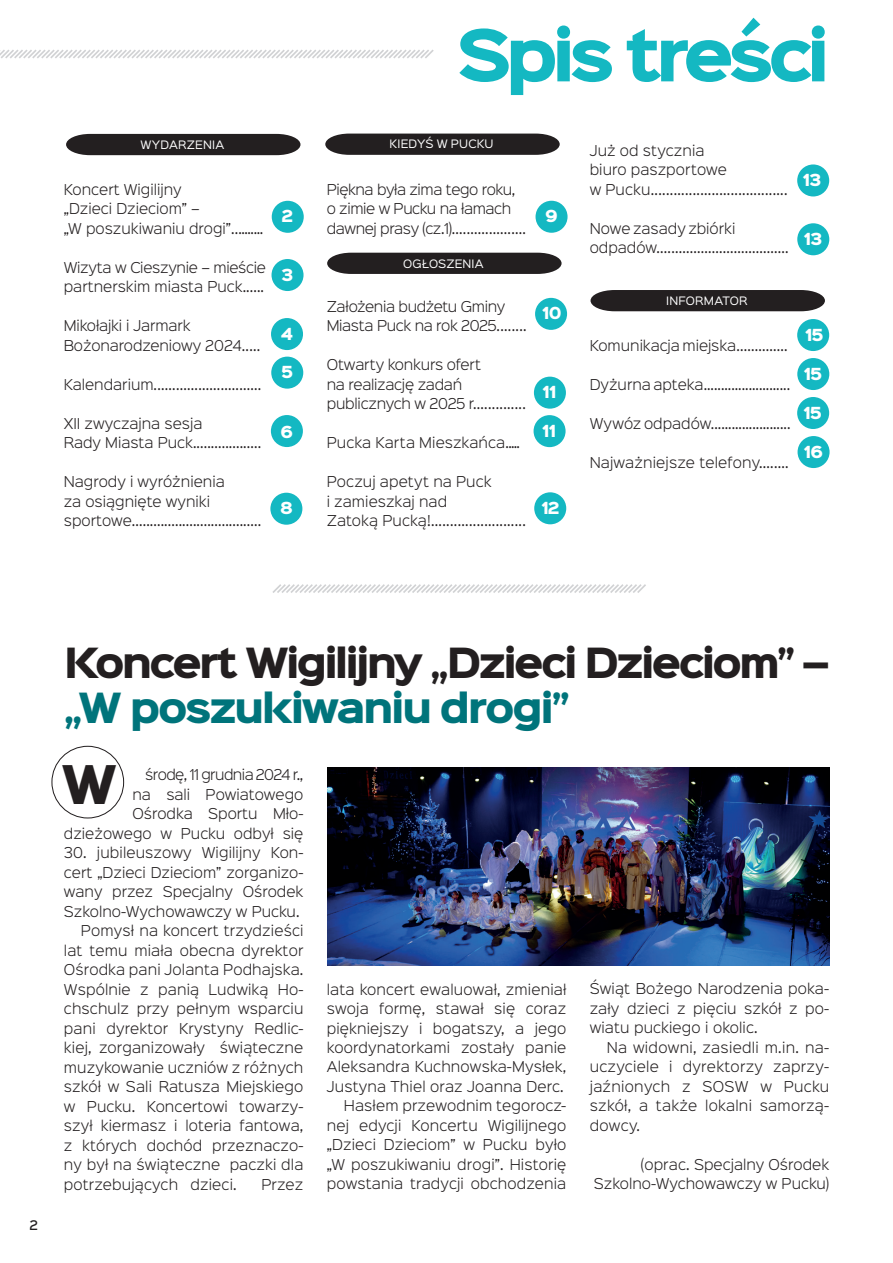
<style>
.page{position:relative;width:893px;height:1263px;background:#fff}
.page>*{position:absolute;margin:0;border:0;box-sizing:border-box;transform-origin:0 0}
.t1{font:900 64.5px "Sinkin Sans 800";letter-spacing:-.09em;color:#14b8c2}
.t2{font:900 48px "Sinkin Sans 800";color:#231f20}
.t3{font:900 37.5px "Sinkin Sans 800";letter-spacing:-.065em;color:#231f20}
.t4{font:900 37.5px "Sinkin Sans 800";letter-spacing:-.055em;color:#00747b}
.t5{font:900 15px "Sinkin Sans 800";letter-spacing:-.075em;color:#fff}
.t6{font:300 13.5px/19.5px "Sinkin Sans 300";letter-spacing:.01em;color:#231f20}
.t7{font:300 13.5px/19.5px "Sinkin Sans 300";letter-spacing:-.03em;color:#231f20}
.t8{font:300 13.5px/19.5px "Sinkin Sans 300";letter-spacing:-.015em;color:#231f20}
.t9{font:300 13.5px/19.5px "Sinkin Sans 300";letter-spacing:-.02em;color:#231f20}
.t10{font:300 13.5px/19.5px "Sinkin Sans 300";letter-spacing:-.025em;color:#231f20}
.t11{font:300 13.5px/19.5px "Sinkin Sans 300";letter-spacing:-.01em;color:#231f20}
.t12{font:500 12px "Sinkin Sans 500";color:#231f20}
.t13{font:10.5px "Sinkin Sans 400";letter-spacing:.015em;color:#fff}
</style>
<div class="page">
<div style="left:66px;top:134px;width:234px;height:21px;background:#231f20"></div>
<svg style="left:272px;top:584px;width:374px;height:9px"></svg>
<svg style="left:0;top:49px;width:434px;height:10px"></svg>
<div style="left:590px;top:290px;width:235px;height:21px;background:#231f20"></div>
<div style="left:272px;top:201px;width:32px;height:32px;background:#14b8c2;border-radius:50%"></div>
<div style="left:271px;top:357px;width:32px;height:32px;background:#14b8c2;border-radius:50%"></div>
<div style="left:534px;top:377px;width:32px;height:32px;background:#14b8c2;border-radius:50%"></div>
<div style="left:797px;top:319px;width:32px;height:32px;background:#14b8c2;border-radius:50%"></div>
<div style="left:797px;top:358px;width:32px;height:32px;background:#14b8c2;border-radius:50%"></div>
<div style="left:797px;top:397px;width:32px;height:32px;background:#14b8c2;border-radius:50%"></div>
<div style="left:535px;top:201px;width:33px;height:32px;background:#14b8c2;border-radius:50%"></div>
<div style="left:535px;top:298px;width:32px;height:32px;background:#14b8c2;border-radius:50%"></div>
<svg style="left:325px;top:134px;width:235px;height:21px;background:#2e2a2b"></svg>
<div style="left:797px;top:164px;width:32px;height:32px;background:#14b8c2;border-radius:50%"></div>
<svg style="left:327px;top:253px;width:235px;height:21px;background:#2d292a"></svg>
<div style="left:271px;top:415px;width:32px;height:32px;background:#14b8c2;border-radius:50%"></div>
<div style="left:797px;top:223px;width:32px;height:32px;background:#14b8c2;border-radius:50%"></div>
<div style="left:271px;top:318px;width:32px;height:32px;background:#14b8c2;border-radius:50%"></div>
<div style="left:797px;top:436px;width:32px;height:32px;background:#14b8c2;border-radius:50%"></div>
<div style="left:270px;top:493px;width:32px;height:32px;background:#14b8c2;border-radius:50%"></div>
<div style="left:534px;top:492px;width:32px;height:32px;background:#14b8c2;border-radius:50%"></div>
<div style="left:51px;top:746px;width:73px;height:72px;border:1px solid #231f20;border-radius:50%"></div>
<img style="left:327px;top:767px;width:502px;height:198px">
<div style="left:272px;top:259px;width:32px;height:32px;background:#14b8c2;border-radius:50%"></div>
<div style="left:534px;top:415px;width:32px;height:32px;background:#14b8c2;border-radius:50%"></div>
<h1 class="t1" style="left:456px;top:21px;width:375px">Spis treści</h1>
<p class="t13" style="left:141px;top:136px;width:85px">WYDARZENIA</p>
<p class="t6" style="left:64px;top:179px;width:201px">Koncert Wigilijny<br>„Dzieci Dzieciom” –<br>„W poszukiwaniu drogi”..........</p>
<p class="t9" style="left:64px;top:257px;width:204px">Wizyta w Cieszynie – mieście partnerskim miasta Puck......</p>
<p class="t11" style="left:64px;top:315px;width:198px">Mikołajki i Jarmark<br>Bożonarodzeniowy 2024.....</p>
<p class="t6" style="left:64px;top:374px;width:199px">Kalendarium.............................</p>
<p class="t6" style="left:64px;top:413px;width:199px">XII zwyczajna sesja<br>Rady Miasta Puck...................</p>
<p class="t6" style="left:64px;top:471px;width:199px">Nagrody i wyróżnienia<br>za osiągnięte wyniki sportowe....................................</p>
<p class="t5" style="left:281px;top:208px;width:13px">2</p>
<p class="t5" style="left:281px;top:267px;width:14px">3</p>
<p class="t13" style="left:390px;top:135px;width:106px">KIEDYŚ W PUCKU</p>
<p class="t7" style="left:327px;top:179px;width:201px">Piękna była zima tego roku, o zimie w Pucku na łamach dawnej prasy (cz.1)....................</p>
<p class="t13" style="left:403px;top:254px;width:82px">OGŁOSZENIA</p>
<p class="t5" style="left:545px;top:208px;width:14px">9</p>
<p class="t10" style="left:327px;top:296px;width:202px">Założenia budżetu Gminy<br>Miasta Puck na rok 2025........</p>
<p class="t8" style="left:327px;top:354px;width:201px">Otwarty konkurs ofert<br>na realizację zadań publicznych w 2025 r..............</p>
<p class="t6" style="left:327px;top:432px;width:195px">Pucka Karta Mieszkańca.....</p>
<p class="t6" style="left:327px;top:471px;width:201px">Poczuj apetyt na Puck<br>i zamieszkaj nad<br>Zatoką Pucką!.........................</p>
<p class="t5" style="left:542px;top:305px;width:21px">10</p>
<p class="t5" style="left:281px;top:326px;width:14px">4</p>
<p class="t5" style="left:281px;top:364px;width:14px">5</p>
<p class="t5" style="left:543px;top:384px;width:16px">11</p>
<p class="t5" style="left:542px;top:423px;width:16px">11</p>
<p class="t5" style="left:281px;top:424px;width:14px">6</p>
<p class="t5" style="left:280px;top:500px;width:14px">8</p>
<p class="t5" style="left:541px;top:500px;width:20px">12</p>
<p class="t6" style="left:590px;top:140px;width:199px">Już od stycznia<br>biuro paszportowe<br>w Pucku....................................</p>
<p class="t6" style="left:590px;top:218px;width:201px">Nowe zasady zbiórki odpadów....................................</p>
<p class="t5" style="left:803px;top:172px;width:20px">13</p>
<p class="t5" style="left:804px;top:231px;width:20px">13</p>
<p class="t13" style="left:666px;top:292px;width:83px">INFORMATOR</p>
<p class="t6" style="left:590px;top:335px;width:199px">Komunikacja miejska..............</p>
<p class="t6" style="left:590px;top:374px;width:202px">Dyżurna apteka.........................</p>
<p class="t6" style="left:590px;top:413px;width:202px">Wywóz odpadów.......................</p>
<p class="t6" style="left:590px;top:452px;width:201px">Najważniejsze telefony........</p>
<p class="t5" style="left:805px;top:327px;width:20px">15</p>
<p class="t5" style="left:804px;top:366px;width:20px">15</p>
<p class="t5" style="left:803px;top:405px;width:20px">15</p>
<p class="t5" style="left:804px;top:444px;width:21px">16</p>
<p class="t12" style="left:29px;top:1215px;width:10px">2</p>
<h3 class="t3" style="left:64px;top:643px;width:766px">Koncert Wigilijny „Dzieci Dzieciom” –</h3>
<h3 class="t4" style="left:64px;top:688px;width:507px">„W poszukiwaniu drogi”</h3>
<h2 class="t2" style="left:61px;top:759px;width:58px">W</h2>
<p class="t6" style="left:64px;top:764px;width:241px;text-align:right">środę, 11 grudnia 2024 r.,<br>na sali Powiatowego<br>Ośrodka Sportu Mło&shy;dzieżowego w Pucku odbył się</p>
<p class="t6" style="left:64px;top:842px;width:241px">30. jubileuszowy Wigilijny Kon-</p>
<p class="t6" style="left:64px;top:861px;width:241px">cert „Dzieci Dzieciom” zorganizo-</p>
<p class="t6" style="left:64px;top:881px;width:241px">wany przez Specjalny Ośrodek</p>
<p class="t6" style="left:64px;top:900px;width:237px">Szkolno-Wychowawczy w Pucku.</p>
<p class="t6" style="left:81px;top:920px;width:224px">Pomysł na koncert trzydzieści</p>
<p class="t6" style="left:64px;top:939px;width:241px">lat temu miała obecna dyrektor</p>
<p class="t6" style="left:64px;top:959px;width:241px">Ośrodka pani Jolanta Podhajska.</p>
<p class="t6" style="left:64px;top:978px;width:241px">Wspólnie z panią Ludwiką Ho-</p>
<p class="t6" style="left:64px;top:998px;width:241px">chschulz przy pełnym wsparciu</p>
<p class="t6" style="left:64px;top:1017px;width:241px">pani dyrektor Krystyny Redlic-</p>
<p class="t6" style="left:64px;top:1037px;width:241px">kiej, zorganizowały świąteczne</p>
<p class="t6" style="left:64px;top:1056px;width:241px">muzykowanie uczniów z różnych</p>
<p class="t6" style="left:64px;top:1076px;width:241px">szkół w Sali Ratusza Miejskiego</p>
<p class="t6" style="left:64px;top:1095px;width:241px">w Pucku. Koncertowi towarzy-</p>
<p class="t6" style="left:64px;top:1115px;width:241px">szył kiermasz i loteria fantowa,</p>
<p class="t6" style="left:64px;top:1134px;width:241px">z których dochód przeznaczo-</p>
<p class="t6" style="left:64px;top:1154px;width:241px">ny był na świąteczne paczki dla</p>
<p class="t6" style="left:64px;top:1173px;width:174px">potrzebujących dzieci.</p>
<p class="t6" style="left:261px;top:1173px;width:44px">Przez</p>
<p class="t6" style="left:327px;top:978px;width:241px;text-align:right">lata koncert ewaluował, zmieniał swoja formę, stawał się coraz piękniejszy i bogatszy, a jego koordynatorkami zostały panie<br>Aleksandra Kuchnowska-Mysłek,<br>Justyna Thiel oraz Joanna Derc.<br>Hasłem przewodnim tegorocz&shy;nej edycji Koncertu Wigilijnego „Dzieci Dzieciom” w Pucku było „W poszukiwaniu drogi”. Historię powstania tradycji obchodzenia</p>
<p class="t6" style="left:590px;top:978px;width:241px;text-align:justify">Świąt Bożego Narodzenia poka&shy;zały dzieci z pięciu szkół z po&shy;wiatu puckiego i okolic.</p>
<p class="t6" style="left:590px;top:1037px;width:241px;text-align:justify;text-indent:17px">Na widowni, zasiedli m.in. na&shy;uczyciele i dyrektorzy zaprzy&shy;jaźnionych z SOSW w Pucku szkół, a także lokalni samorzą&shy;dowcy.</p>
<p class="t6" style="left:594px;top:1154px;width:237px;text-align:right">(oprac. Specjalny Ośrodek<br>Szkolno-Wychowawczy w Pucku)</p>
</div>
